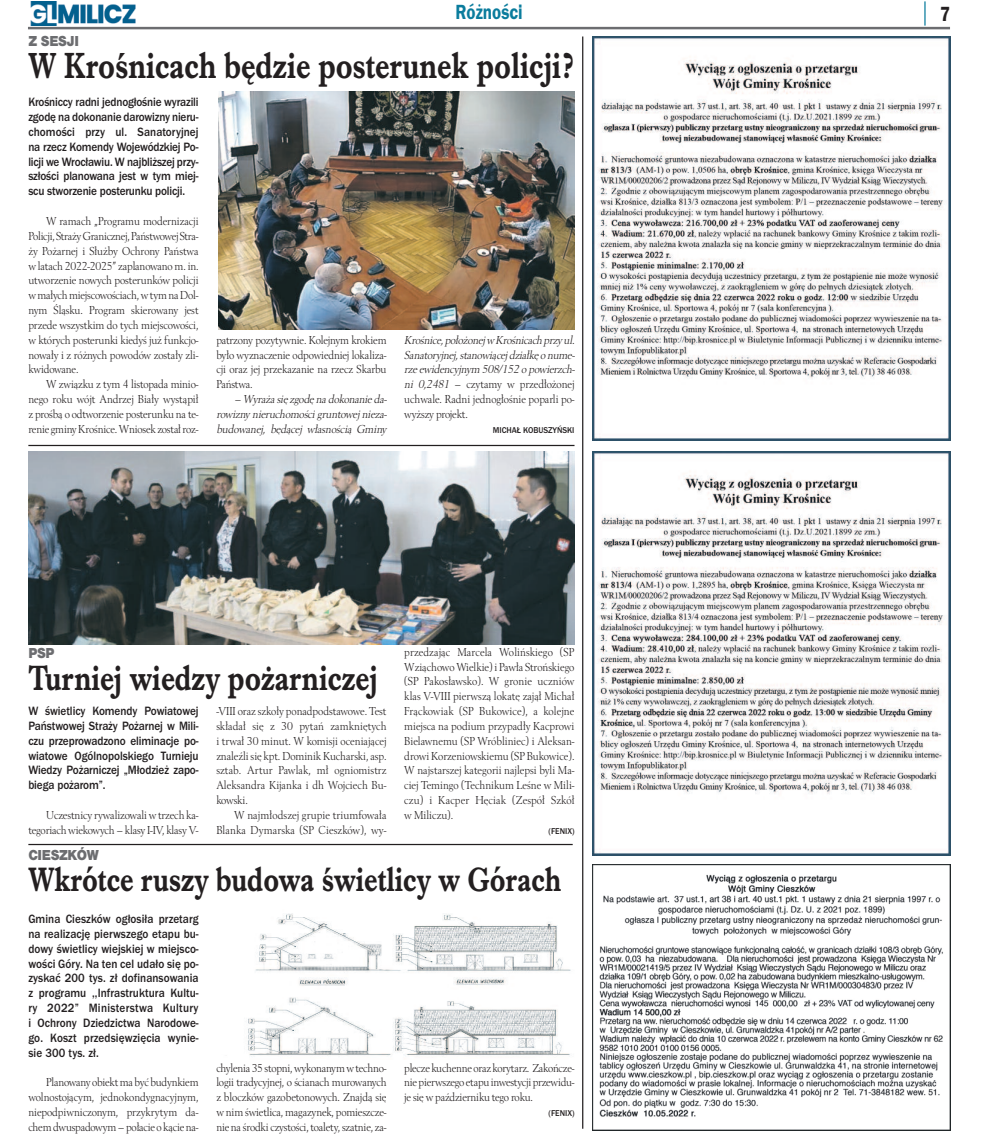
<style>
.page{position:relative;width:993px;height:1134px;background:#fff}
.page>*{position:absolute;margin:0;border:0;box-sizing:border-box;transform-origin:0 0}
.t1{font:700 37.5px "Imprint URWTCE";color:#231f20;scale:.8 1}
.t2{font:700 36.25px "Imprint URWTCE";color:#231f20;scale:.8 1}
.t3{font:700 35px "Imprint URWTCE";color:#231f20;scale:.8 1}
.t4{font:21.25px "Franklin Got URWTCE Dem";color:#0a7c9d;scale:.8 1}
.t5{font:21.25px "Franklin Got URWTCE Dem";color:#231f20;scale:.8 1}
.t6{font:900 15px "Nimbus San TCE";letter-spacing:-.025em;color:#6c6d70;scale:.9 1}
.t7{font:500 12.5px/14.9px "Franklin Got URWTCE";letter-spacing:-.01em;color:#231f20;text-align:justify;scale:.9 1}
.t8{font:12px/14.9px "Berling TCE";letter-spacing:-.015em;color:#231f20;text-align:justify;scale:.9 1}
.t9{font:italic 12px/14.9px "Berling TCE";letter-spacing:-.015em;color:#231f20;text-align:justify;scale:.9 1}
.t10{font:12px/14.9px "Berling TCE";letter-spacing:.01em;color:#231f20;text-align:right;scale:.9 1}
.t11{font:500 8.75px "Franklin Got URWTCE";color:#231f20;scale:.95 1}
.s1{font-style:normal}
</style>
<div class="page">
<img style="left:30px;top:1px;width:106px;height:25px">
<hr style="left:28px;top:27px;width:921px;height:2px;background:#6c6d70">
<svg style="left:924px;top:1px;width:1px;height:25px"></svg>
<img style="left:592px;top:36px;width:358px;height:404px">
<img style="left:592px;top:451px;width:358px;height:404px">
<img style="left:592px;top:864px;width:358px;height:266px">
<img style="left:218px;top:92px;width:356px;height:238px">
<img style="left:28px;top:451px;width:546px;height:193px">
<img style="left:248px;top:913px;width:323px;height:143px">
<hr style="left:582px;top:36px;width:1px;height:1093px;background:#231f20">
<hr style="left:28px;top:445px;width:546px;height:1px;background:#231f20">
<hr style="left:28px;top:844px;width:544px;height:1px;background:#231f20">
<h3 class="t4" style="left:455px;top:0;width:85px">Różności</h3>
<h3 class="t5" style="left:939px;top:1px;width:14px">7</h3>
<p class="t6" style="left:28px;top:33px;width:58px">Z SESJI</p>
<h1 class="t1" style="left:28px;top:43px;width:683px">W Krośnicach będzie posterunek policji?</h1>
<p class="t7" style="left:28px;top:94px;width:190px">Krośniccy radni jednogłośnie wyrazili zgodę na dokonanie darowizny nieru&shy;chomości przy ul. Sanatoryjnej na rzecz Komendy Wojewódzkiej Po&shy;licji we Wrocławiu. W najbliższej przy&shy;szłości planowana jest w tym miej&shy;scu stworzenie posterunku policji.</p>
<p class="t8" style="left:28px;top:213px;width:190px;text-indent:18px">W ramach „Programu modernizacji Policji, StrażyGranicznej,Państwowej Stra&shy;ży Pożarnej i Służby Ochrony Państwa w latach 2022-2025” zaplanowano m. in. utworzenie nowych posterunków policji wmałychmiejscowościach,wtymnaDol&shy;nym Śląsku. Program skierowany jest przede wszystkim do tych miejscowości, w których posterunki kiedyś już funkcjo&shy;nowały i z różnych powodów zostały zli&shy;kwidowane.</p>
<p class="t8" style="left:28px;top:377px;width:190px;text-indent:18px">W związku z tym 4 listopada minio&shy;nego roku wójt Andrzej Biały wystąpił z prośbą o odtworzenie posterunku na te&shy;renie gminyKrośnice.Wniosek zostałroz-</p>
<p class="t8" style="left:216px;top:332px;width:190px">patrzony pozytywnie. Kolejnym krokiem było wyznaczenie odpowiedniej lokaliza&shy;cji oraz jej przekazanie na rzecz Skarbu Państwa.</p>
<p class="t9" style="left:216px;top:392px;width:192px;text-indent:18px">– Wyraża się zgodę na dokonanie da&shy;rowizny nieruchomości gruntowej nieza&shy;budowanej, będącej własnością Gminy</p>
<p class="t9" style="left:404px;top:332px;width:192px;text-align:left">Krośnice, położonej w Krośnicach przy ul.<br>Sanatoryjnej, stanowiącej działkę o nume&shy;rze ewidencyjnym 508/152 o powierzch&shy;ni 0,2481 <span class="s1">– czytamy w przedłożonej uchwale. Radni jednogłośnie poparli po&shy;wyższy projekt.</span></p>
<p class="t11" style="left:492px;top:425px;width:87px">MICHAŁ KOBUSZYŃSKI</p>
<p class="t6" style="left:28px;top:644px;width:31px">PSP</p>
<h2 class="t2" style="left:28px;top:656px;width:438px">Turniej wiedzy pożarniczej</h2>
<p class="t7" style="left:28px;top:703px;width:190px">W świetlicy Komendy Powiatowej Państwowej Straży Pożarnej w Mili&shy;czu przeprowadzono eliminacje po&shy;wiatowe Ogólnopolskiego Turnieju Wiedzy Pożarniczej „Młodzież zapo&shy;biega pożarom”.</p>
<p class="t8" style="left:28px;top:807px;width:190px;text-align:right">Uczestnicy rywalizowali w trzech ka&shy;tegoriach wiekowych – klasy I-IV, klasy V-</p>
<p class="t8" style="left:216px;top:703px;width:190px">-VIII oraz szkoły ponadpodstawowe. Test składał się z 30 pytań zamkniętych i trwał 30 minut. W komisji oceniającej znaleźli się kpt. Dominik Kucharski, asp. sztab. Artur Pawlak, mł ogniomistrz Aleksandra Kijanka i dh Wojciech Bu&shy;kowski.</p>
<p class="t10" style="left:216px;top:807px;width:190px">W najmłodszej grupie triumfowała<br>Blanka Dymarska (SP Cieszków), wy-</p>
<p class="t8" style="left:404px;top:644px;width:190px">przedzając Marcela Wolińskiego (SP Wziąchowo Wielkie) i Pawła Strońskiego (SP Pakosławsko). W gronie uczniów klas V-VIII pierwszą lokatę zajął Michał Frąckowiak (SP Bukowice), a kolejne miejsca na podium przypadły Kacprowi Bielawnemu (SP Wróbliniec) i Aleksan&shy;drowi Korzeniowskiemu (SP Bukowice).<br>W najstarszej kategorii najlepsi byli Ma&shy;ciej Temingo (Technikum Leśne w Mili&shy;czu) i Kacper Hęciak (Zespół Szkół w Miliczu).</p>
<p class="t11" style="left:548px;top:826px;width:29px">(FENIX)</p>
<p class="t6" style="left:28px;top:846px;width:80px">CIESZKÓW</p>
<h3 class="t3" style="left:28px;top:859px;width:667px">Wkrótce ruszy budowa świetlicy w Górach</h3>
<p class="t7" style="left:28px;top:911px;width:191px">Gmina Cieszków ogłosiła przetarg na realizację pierwszego etapu bu&shy;dowy świetlicy wiejskiej w miejsco&shy;wości Góry. Na ten cel udało się po&shy;zyskać 200 tys. zł dofinansowania z programu ,,Infrastruktura Kultu&shy;ry 2022” Ministerstwa Kultury i Ochrony Dziedzictwa Narodowe&shy;go. Koszt przedsięwzięcia wynie&shy;sie 300 tys. zł.</p>
<p class="t8" style="left:28px;top:1075px;width:190px;text-indent:18px">Planowanyobiektmabyćbudynkiem wolnostojącym, jednokondygnacyjnym, niepodpiwniczonym, przykrytym da&shy;chemdwuspadowym–połacieokąciena-</p>
<p class="t8" style="left:216px;top:1060px;width:190px">chylenia35stopni,wykonanymwtechno&shy;logii tradycyjnej, o ścianach murowanych z bloczków gazobetonowych. Znajdą się w nim świetlica, magazynek, pomieszcze&shy;nie na środki czystości, toalety, szatnie, za-</p>
<p class="t8" style="left:404px;top:1060px;width:190px">pleczekuchenneorazkorytarz. Zakończe&shy;niepierwszegoetapuinwestycjiprzewidu&shy;je się w październiku tego roku.</p>
<p class="t11" style="left:548px;top:1108px;width:29px">(FENIX)</p>
</div>
